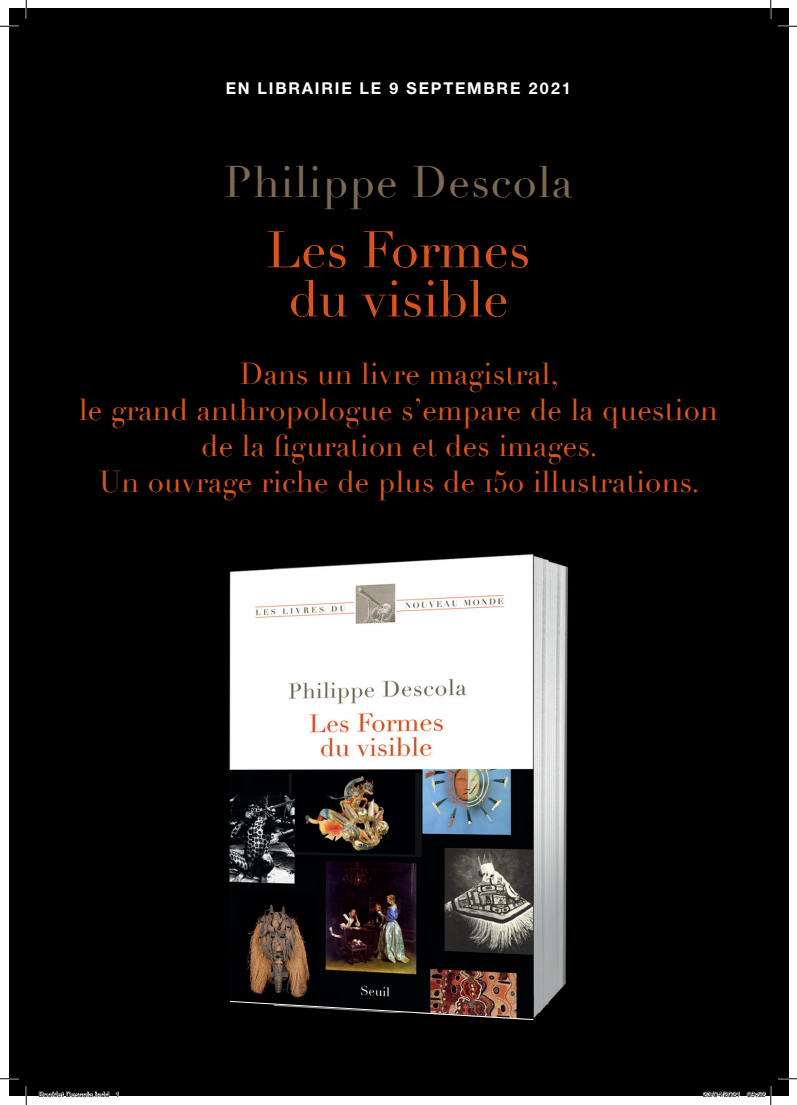
<style>
.page{position:relative;width:797px;height:1105px;background:#fff}
.page>*{position:absolute;margin:0;border:0;box-sizing:border-box;transform-origin:0 0}
.t1{font:50.62px/49.1px "Didot";color:#d9531c;text-align:center}
.t2{font:43.38px "Didot";letter-spacing:.025em;color:#7c6954}
.t3{font:29.62px/36.2px "Didot";letter-spacing:.01em;color:#d9531c;text-align:center}
.t4{font:700 17.5px "Nimbus Sans Novus T";letter-spacing:.1em;color:#fff}
.t5{font:7.5px "Helvetica";color:#000}
</style>
<div class="page">
<div style="left:9px;top:9px;width:779px;height:1087px;background:#000"></div>
<img style="left:229px;top:554px;width:339px;height:466px">
<img style="left:229px;top:1001px;width:304px;height:19px">
<svg style="left:0;top:25px;width:19px;height:2px"></svg>
<svg style="left:778px;top:25px;width:19px;height:2px"></svg>
<svg style="left:0;top:1078px;width:19px;height:1px"></svg>
<svg style="left:778px;top:1078px;width:19px;height:1px"></svg>
<svg style="left:25px;top:0;width:2px;height:19px"></svg>
<svg style="left:25px;top:1086px;width:2px;height:19px"></svg>
<svg style="left:770px;top:0;width:1px;height:19px"></svg>
<svg style="left:39px;top:1091px;width:70px;height:5px"></svg>
<svg style="left:703px;top:1091px;width:36px;height:5px"></svg>
<svg style="left:746px;top:1086px;width:25px;height:19px"></svg>
<p class="t4" style="left:226px;top:78px;width:347px">EN LIBRAIRIE LE 9 SEPTEMBRE 2021</p>
<h2 class="t2" style="left:224px;top:156px;width:350px">Philippe Descola</h2>
<h1 class="t1" style="left:266px;top:226px;width:265px">Les Formes du visible</h1>
<p class="t3" style="left:79px;top:356px;width:640px">Dans un livre magistral,<br>le grand anthropologue s’empare de la question de la figuration et des images.<br>Un ouvrage riche de plus de 150 illustrations.</p>
<p class="t5" style="left:39px;top:1089px;width:82px">Booklet Descola.indd 1</p>
<p class="t5" style="left:703px;top:1089px;width:64px">23/04/2021 09:52</p>
</div>
